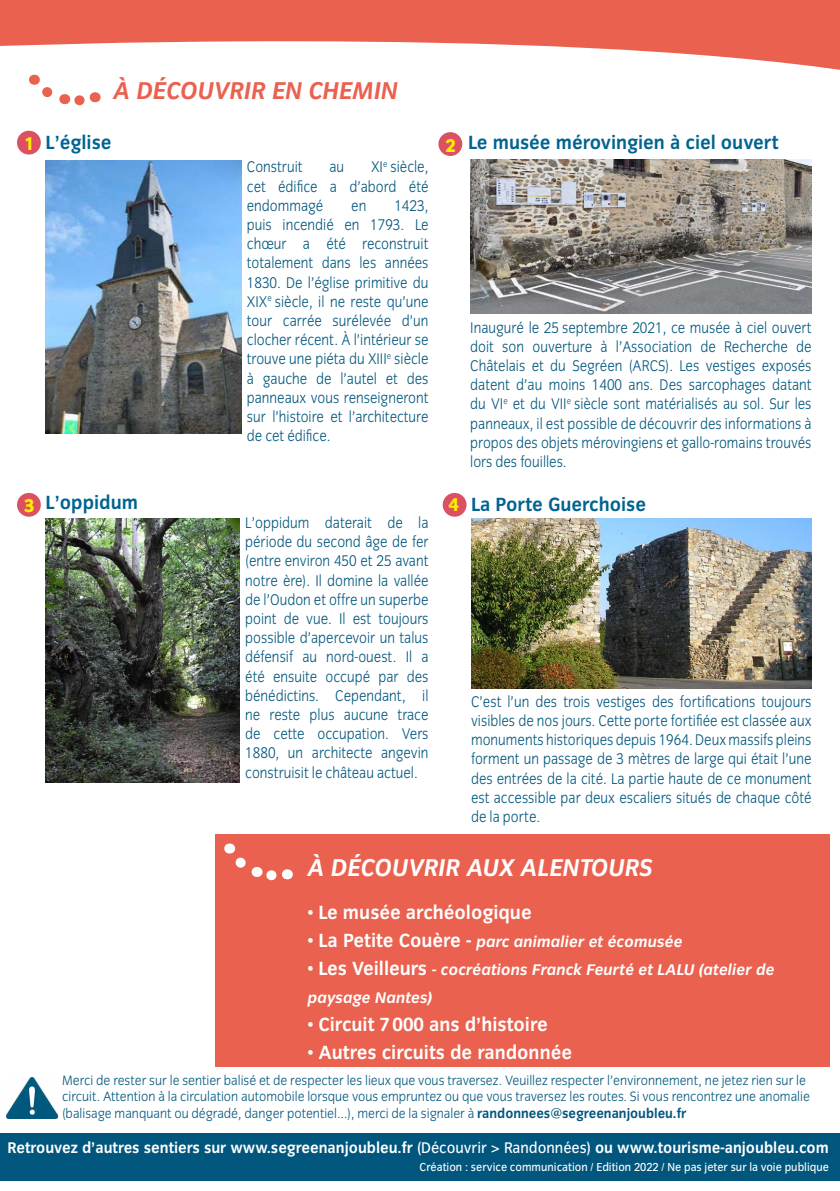
<style>
.page{position:relative;width:840px;height:1191px;background:#fff}
.page>*{position:absolute;margin:0;border:0;box-sizing:border-box;transform-origin:0 0}
.t1{font:italic 700 25.2px "Congress Sans Std";color:#fff;scale:.95 1}
.t2{font:italic 700 25.2px "Congress Sans Std";color:#ea614f;scale:.95 1}
.t3{font:700 19.8px "Congress Sans Std";color:#fff;scale:.95 1}
.t4{font:700 19.8px "Congress Sans Std";color:#006390;scale:.95 1}
.t5{font:16px/19.2px "Congress Sans Light Std";color:#00567d;text-align:justify;scale:.9 1}
.t6{font:italic 700 16px/28px "Congress Sans Std";color:#fff}
.t7{font:700 16px "Congress Sans Std";color:#fff;scale:.95 1}
.t8{font:14px/16.8px "Congress Sans Light Std";color:#00567d;scale:.95 1}
.t9{font:12px "Congress Sans Std";color:#fff;scale:.95 1}
.s1{font-family:"Congress Sans Ex Bold Std";font-weight:400;font-size:19.2px;color:#ffed00}
.s2{font-style:normal;font-size:19.8px}
.s3{font-family:"Congress Sans Std";font-weight:700}
.s4{font-weight:400}
</style>
<div class="page">
<svg style="left:0;top:0;width:839px;height:70px;fill:#ea614f"></svg>
<img style="left:6px;top:1077px;width:51px;height:41px">
<div style="left:0;top:1133px;width:839px;height:47px;background:#00567d"></div>
<svg style="left:29px;top:74px;width:67px;height:32px"></svg>
<div style="left:17px;top:131px;width:24px;height:23px;background:#dc5161;border-radius:50%"></div>
<div style="left:17px;top:493px;width:24px;height:24px;background:#dc5161;border-radius:50%"></div>
<div style="left:442px;top:493px;width:24px;height:24px;background:#dc5161;border-radius:50%"></div>
<div style="left:438px;top:132px;width:24px;height:24px;background:#dc5161;border-radius:50%"></div>
<div style="left:215px;top:834px;width:614px;height:233px;background:#ea614f"></div>
<svg style="left:224px;top:843px;width:64px;height:38px"></svg>
<img style="left:45px;top:160px;width:196px;height:273px">
<img style="left:471px;top:518px;width:340px;height:170px">
<img style="left:470px;top:160px;width:341px;height:153px">
<img style="left:45px;top:518px;width:194px;height:264px">
<h1 class="t2" style="left:113px;top:76px;width:301px">À DÉCOUVRIR EN CHEMIN</h1>
<p class="t4" style="left:24px;top:131px;width:93px"><span class="s1">1</span> L’église</p>
<p class="t5" style="left:247px;top:158px;width:203px;text-indent:124px">XI<sup>e</sup> siècle, cet édifice a d’abord été endommagé</p>
<p class="t5" style="left:247px;top:158px;width:63px">Construit</p>
<p class="t5" style="left:329px;top:158px;width:18px">au</p>
<p class="t5" style="left:247px;top:196px;width:203px;text-indent:147px">1423, puis incendié en 1793. Le chœur a été reconstruit totalement dans les années 1830. De l’église primitive du XIX<sup>e</sup> siècle, il ne reste qu’une tour carrée surélevée d’un clocher récent. À l’intérieur se trouve une piéta du XIII<sup>e</sup> siècle à gauche de l’autel et des panneaux vous renseigneront sur l’histoire et l’architecture de cet édifice.</p>
<p class="t5" style="left:351px;top:196px;width:18px">en</p>
<p class="t4" style="left:445px;top:131px;width:352px"><sub>2</sub> Le musée mérovingien à ciel ouvert</p>
<p class="t5" style="left:470px;top:318px;width:380px">Inauguré le 25 septembre 2021, ce musée à ciel ouvert doit son ouverture à l’Association de Recherche de Châtelais et du Segréen (ARCS). Les vestiges exposés datent d’au moins 1400 ans. Des sarcophages datant du VI<sup>e</sup> et du VII<sup>e</sup> siècle sont matérialisés au sol. Sur les panneaux, il est possible de découvrir des informations à propos des objets mérovingiens et gallo-romains trouvés lors des fouilles.</p>
<p class="t4" style="left:24px;top:491px;width:121px"><sub>3</sub> L’oppidum</p>
<p class="t4" style="left:448px;top:493px;width:209px"><span class="s1">4</span> La Porte Guerchoise</p>
<p class="t5" style="left:245px;top:513px;width:205px">L’oppidum daterait de la période du second âge de fer (entre environ 450 et 25 avant notre ère). Il domine la vallée de l’Oudon et offre un superbe point de vue. Il est toujours possible d’apercevoir un talus défensif au nord-ouest. Il a été ensuite occupé par des bénédictins. Cependant, il ne reste plus aucune trace de cette occupation. Vers 1880, un architecte angevin construisit le château actuel.</p>
<p class="t5" style="left:471px;top:692px;width:379px">C’est l’un des trois vestiges des fortifications toujours visibles de nos jours. Cette porte fortifiée est classée aux monuments historiques depuis 1964. Deux massifs pleins forment un passage de 3 mètres de large qui était l’une des entrées de la cité. La partie haute de ce monument est accessible par deux escaliers situés de chaque côté de la porte.</p>
<h1 class="t1" style="left:308px;top:853px;width:365px">À DÉCOUVRIR AUX ALENTOURS</h1>
<p class="t3" style="left:308px;top:901px;width:237px">• Le musée archéologique</p>
<p class="t6" style="left:308px;top:928px;width:376px"><span class="s2">• La Petite Couère -</span> parc animalier et écomusée</p>
<p class="t6" style="left:308px;top:956px;width:468px"><span class="s2">• Les Veilleurs</span> - cocréations Franck Feurté et LALU (atelier de paysage Nantes)</p>
<p class="t3" style="left:308px;top:1013px;width:254px">• Circuit 7000 ans d’histoire</p>
<p class="t3" style="left:308px;top:1041px;width:279px">• Autres circuits de randonnée</p>
<p class="t8" style="left:62px;top:1071px;width:788px">Merci de rester sur le sentier balisé et de respecter les lieux que vous traversez. Veuillez respecter l’environnement, ne jetez rien sur le circuit. Attention à la circulation automobile lorsque vous empruntez ou que vous traversez les routes. Si vous rencontrez une anomalie (balisage manquant ou dégradé, danger potentiel...), merci de la signaler à <span class="s3">randonnees@segreenanjoubleu.fr</span></p>
<p class="t7" style="left:8px;top:1138px;width:865px">Retrouvez d’autres sentiers sur www.segreenanjoubleu.fr <span class="s4">(Découvrir &gt; Randonnées)</span> ou www.tourisme-anjoubleu.com</p>
<p class="t9" style="left:419px;top:1160px;width:432px">Création : service communication / Edition 2022 / Ne pas jeter sur la voie publique</p>
</div>
